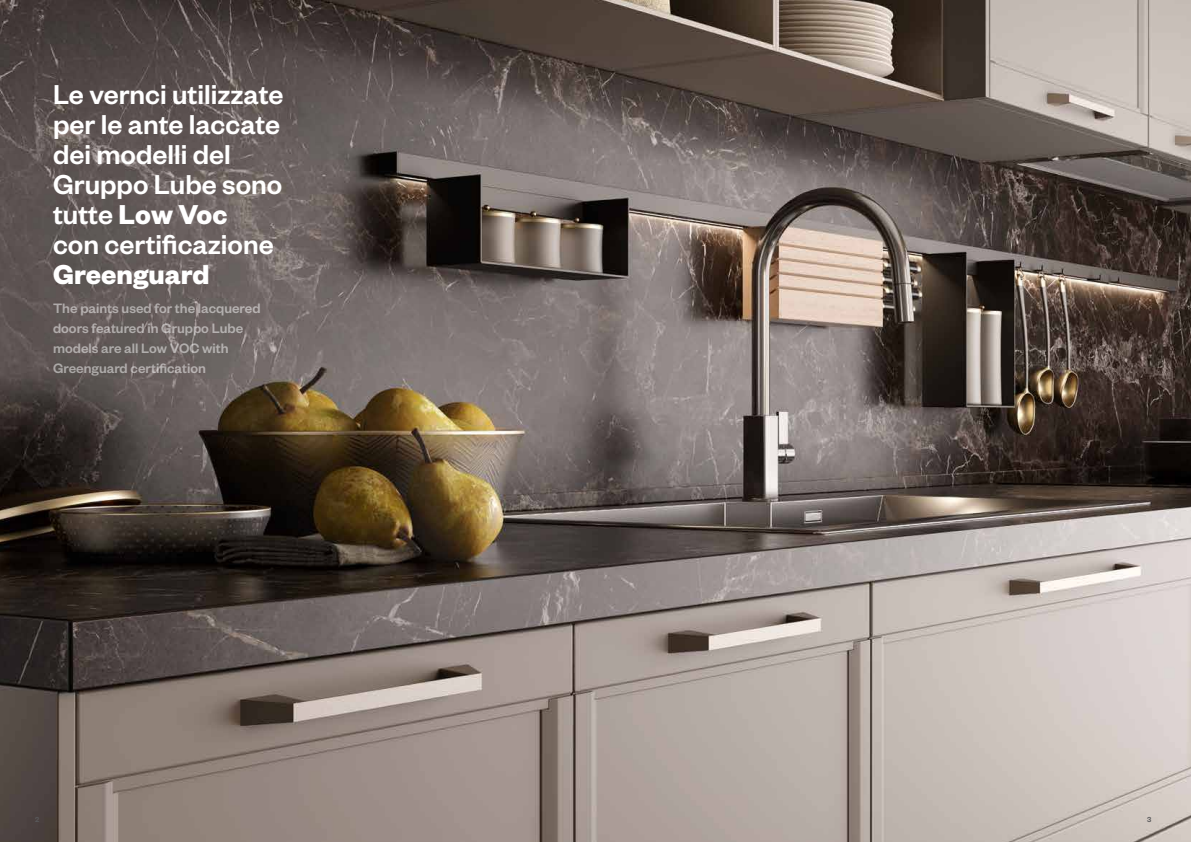
<style>
.page{position:relative;width:1191px;height:842px;background:#fff}
.page>*{position:absolute;margin:0;border:0;box-sizing:border-box;transform-origin:0 0}
.t1{font:500 30px/30px "Founders Grotesk";color:#fff}
.t2{font:700 30px "Founders Grotesk";color:#fff}
.t3{font:500 15px/20px "Founders Grotesk";color:#fff}
.t4{font:500 8px "Founders Grotesk";color:#59595b}
.s1{font-weight:700}
</style>
<div class="page">
<img style="left:0;top:0;width:1191px;height:842px">
<h1 class="t1" style="left:53px;top:78px;width:232px">Le vernci utilizzate per le ante laccate dei modelli del<br>Gruppo Lube sono tutte <span class="s1">Low Voc<br></span>con certificazione</h1>
<h1 class="t2" style="left:53px;top:255px;width:158px">Greenguard</h1>
<p class="t3" style="left:53px;top:298px;width:209px">The paints used for the lacquered doors featured in Gruppo Lube models are all Low VOC with<br>Greenguard certification</p>
<p class="t4" style="left:35px;top:814px;width:6px">2</p>
<p class="t4" style="left:1147px;top:814px;width:6px">3</p>
</div>
